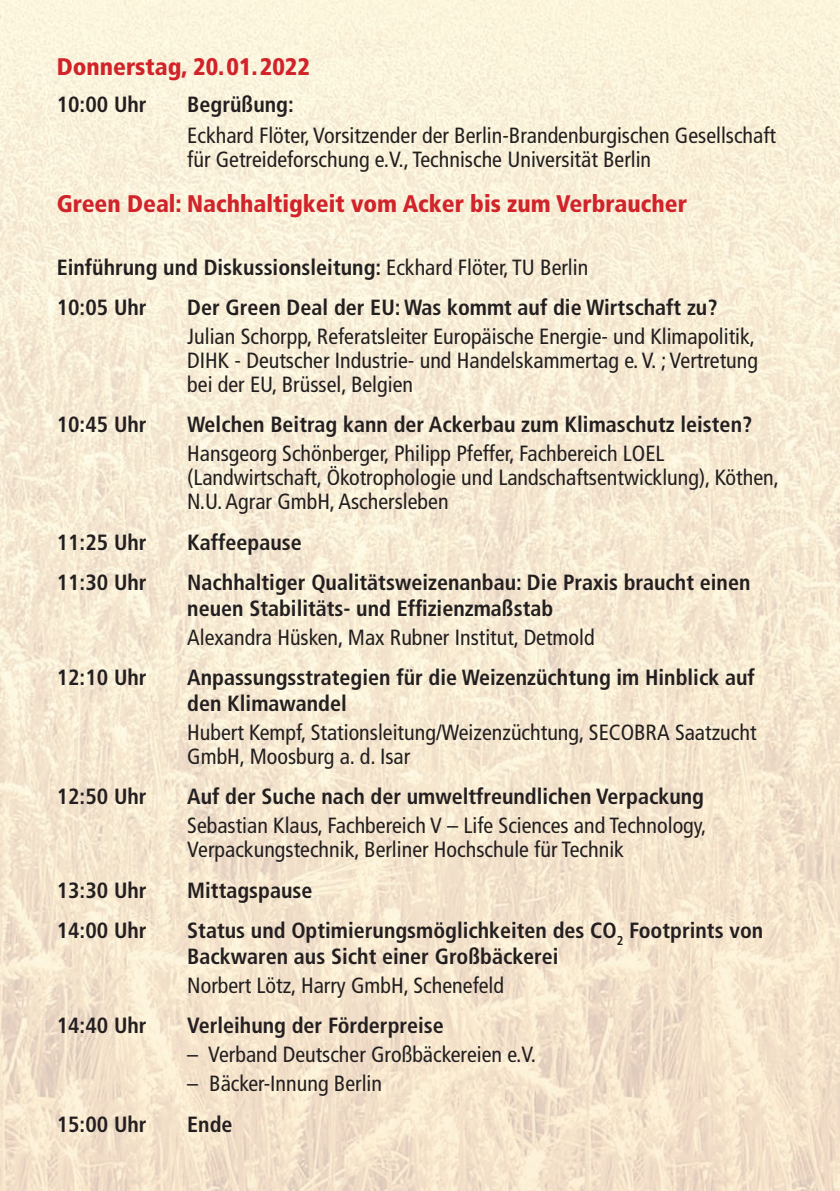
<style>
.page{position:relative;width:840px;height:1191px;background:#fff}
.page>*{position:absolute;margin:0;border:0;box-sizing:border-box;transform-origin:0 0}
.t1{font:900 condensed 24px "Frutiger LT Std";color:#d1232a}
.t2{font:condensed 22px/24px "Frutiger LT Std";color:#231f20}
.t3{font:700 condensed 22px/26px "Frutiger LT Std";color:#231f20}
.s1{font-weight:400}
</style>
<div class="page">
<img style="left:0;top:0;width:839px;height:1191px">
<p class="t1" style="left:57px;top:52px;width:254px">Donnerstag, 20.01.2022</p>
<p class="t3" style="left:57px;top:91px;width:91px">10:00 Uhr</p>
<p class="t3" style="left:187px;top:91px;width:108px">Begrüßung:</p>
<p class="t2" style="left:187px;top:123px;width:590px">Eckhard Flöter, Vorsitzender der Berlin-Brandenburgischen Gesellschaft für Getreideforschung e.V., Technische Universität Berlin</p>
<p class="t1" style="left:57px;top:190px;width:631px">Green Deal: Nachhaltigkeit vom Acker bis zum Verbraucher</p>
<p class="t3" style="left:57px;top:247px;width:533px;line-height:40.2px">Einführung und Diskussionsleitung: <span class="s1">Eckhard Flöter, TU Berlin<br></span>10:05 Uhr</p>
<p class="t3" style="left:187px;top:294px;width:531px">Der Green Deal der EU: Was kommt auf die Wirtschaft zu?</p>
<p class="t2" style="left:187px;top:324px;width:572px">Julian Schorpp, Referatsleiter Europäische Energie- und Klimapolitik,<br>DIHK - Deutscher Industrie- und Handelskammertag e. V. ; Vertretung bei der EU, Brüssel, Belgien</p>
<p class="t3" style="left:57px;top:411px;width:91px">10:45 Uhr</p>
<p class="t3" style="left:187px;top:411px;width:566px">Welchen Beitrag kann der Ackerbau zum Klimaschutz leisten?</p>
<p class="t2" style="left:187px;top:442px;width:593px">Hansgeorg Schönberger, Philipp Pfeffer, Fachbereich LOEL (Landwirtschaft, Ökotrophologie und Landschaftsentwicklung), Köthen,<br>N.U. Agrar GmbH, Aschersleben</p>
<p class="t3" style="left:57px;top:529px;width:91px">11:25 Uhr</p>
<p class="t3" style="left:187px;top:529px;width:116px">Kaffeepause</p>
<p class="t3" style="left:57px;top:569px;width:91px">11:30 Uhr</p>
<p class="t3" style="left:187px;top:569px;width:564px">Nachhaltiger Qualitätsweizenanbau: Die Praxis braucht einen neuen Stabilitäts- und Effizienzmaßstab</p>
<p class="t2" style="left:187px;top:625px;width:408px">Alexandra Hüsken, Max Rubner Institut, Detmold</p>
<p class="t3" style="left:57px;top:664px;width:91px">12:10 Uhr</p>
<p class="t3" style="left:187px;top:664px;width:569px">Anpassungsstrategien für die Weizenzüchtung im Hinblick auf den Klimawandel</p>
<p class="t2" style="left:187px;top:720px;width:570px">Hubert Kempf, Stationsleitung/Weizenzüchtung, SECOBRA Saatzucht<br>GmbH, Moosburg a. d. Isar</p>
<p class="t3" style="left:57px;top:783px;width:91px">12:50 Uhr</p>
<p class="t3" style="left:187px;top:783px;width:518px">Auf der Suche nach der umweltfreundlichen Verpackung</p>
<p class="t2" style="left:187px;top:814px;width:520px">Sebastian Klaus, Fachbereich V – Life Sciences and Technology,<br>Verpackungstechnik, Berliner Hochschule für Technik</p>
<p class="t3" style="left:57px;top:877px;width:91px">13:30 Uhr</p>
<p class="t3" style="left:187px;top:877px;width:127px">Mittagspause</p>
<p class="t3" style="left:57px;top:917px;width:91px">14:00 Uhr</p>
<p class="t3" style="left:187px;top:917px;width:577px">Status und Optimierungsmöglichkeiten des CO<sub>2</sub> Footprints von<br>Backwaren aus Sicht einer Großbäckerei</p>
<p class="t2" style="left:187px;top:973px;width:318px">Norbert Lötz, Harry GmbH, Schenefeld</p>
<p class="t3" style="left:57px;top:1012px;width:91px">14:40 Uhr</p>
<p class="t3" style="left:187px;top:1012px;width:258px">Verleihung der Förderpreise</p>
<p class="t2" style="left:187px;top:1042px;width:350px">– Verband Deutscher Großbäckereien e.V.</p>
<p class="t2" style="left:187px;top:1072px;width:196px">– Bäcker-Innung Berlin</p>
<p class="t3" style="left:57px;top:1111px;width:91px">15:00 Uhr</p>
<p class="t3" style="left:187px;top:1111px;width:47px">Ende</p>
</div>
